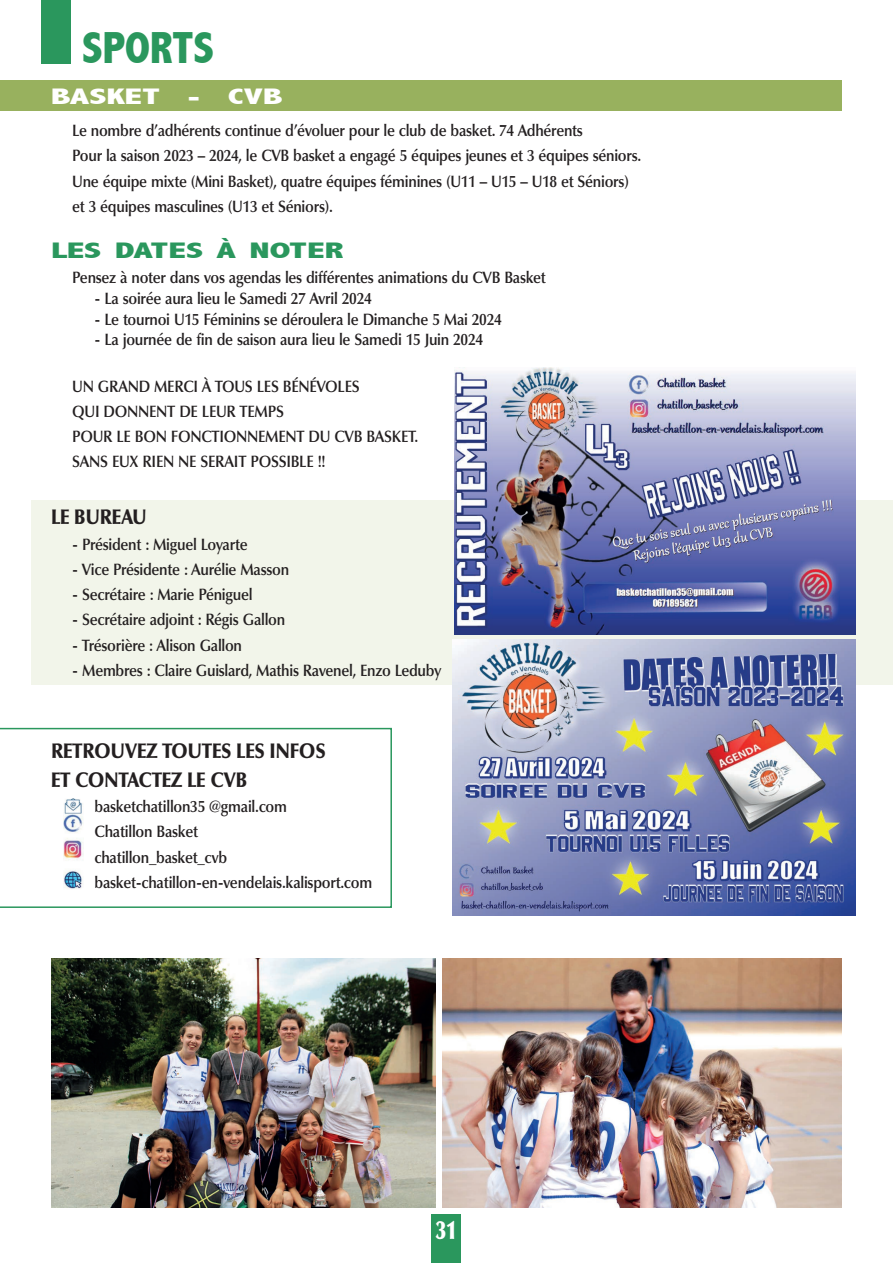
<style>
.page{position:relative;width:893px;height:1263px;background:#fff}
.page>*{position:absolute;margin:0;border:0;box-sizing:border-box;transform-origin:0 0}
.t1{font:800 condensed 45px "Abadi";color:#2a975d}
.t2{font:900 25.5px "Optima LT Std";color:#fff;scale:.73 1}
.t3{font:800 condensed 22.5px "Abadi";color:#2a975d;scale:1.67 1}
.t4{font:800 condensed 22.5px "Abadi";color:#fff;scale:1.67 1}
.t5{font:900 21px/28.5px "Optima LT Std";letter-spacing:-.02em;color:#231f20;scale:.9 1}
.t6{font:600 16.5px/25.2px "Optima LT Std";letter-spacing:-.02em;color:#231f20;scale:.9 1}
</style>
<div class="page">
<svg style="left:0;top:728px;width:392px;height:180px"></svg>
<div style="left:31px;top:500px;width:862px;height:185px;background:#f2f5ea"></div>
<div style="left:0;top:81px;width:842px;height:30px;background:#98b15e"></div>
<img style="left:51px;top:958px;width:385px;height:250px">
<img style="left:454px;top:367px;width:402px;height:267px">
<img style="left:452px;top:639px;width:404px;height:276px">
<img style="left:442px;top:958px;width:400px;height:250px">
<img style="left:64px;top:798px;width:20px;height:92px">
<div style="left:41px;top:0;width:30px;height:64px;background:#2a975d"></div>
<div style="left:432px;top:1214px;width:29px;height:49px;background:#2a975d"></div>
<h1 class="t1" style="left:82px;top:22px;width:23px">SPORTS</h1>
<h3 class="t4" style="left:51px;top:84px;width:140px">BASKET - CVB</h3>
<p class="t6" style="left:72px;top:118px;width:634px">Le nombre d’adhérents continue d’évoluer pour le club de basket. 74 Adhérents<br>Pour la saison 2023 – 2024, le CVB basket a engagé 5 équipes jeunes et 3 équipes séniors.<br>Une équipe mixte (Mini Basket), quatre équipes féminines (U11 – U15 – U18 et Séniors) et 3 équipes masculines (U13 et Séniors).</p>
<h3 class="t3" style="left:51px;top:237px;width:11px">LES</h3>
<h3 class="t3" style="left:115px;top:237px;width:12px">DATES</h3>
<h3 class="t3" style="left:217px;top:237px;width:32px">À NOTER</h3>
<p class="t6" style="left:72px;top:265px;width:528px">Pensez à noter dans vos agendas les différentes animations du CVB Basket</p>
<p class="t6" style="left:95px;top:286px;width:310px">- La soirée aura lieu le Samedi 27 Avril 2024</p>
<p class="t6" style="left:95px;top:307px;width:454px">- Le tournoi U15 Féminins se déroulera le Dimanche 5 Mai 2024</p>
<p class="t6" style="left:95px;top:327px;width:433px">- La journée de fin de saison aura lieu le Samedi 15 Juin 2024</p>
<p class="t6" style="left:72px;top:374px;width:386px">UN GRAND MERCI À TOUS LES BÉNÉVOLES<br>QUI DONNENT DE LEUR TEMPS<br>POUR LE BON FONCTIONNEMENT DU CVB BASKET.<br>SANS EUX RIEN NE SERAIT POSSIBLE !!</p>
<p class="t5" style="left:51px;top:503px;width:108px">LE BUREAU</p>
<p class="t6" style="left:72px;top:532px;width:196px">- Président : Miguel Loyarte</p>
<p class="t6" style="left:72px;top:557px;width:243px">- Vice Présidente : Aurélie Masson</p>
<p class="t6" style="left:72px;top:582px;width:202px">- Secrétaire : Marie Péniguel</p>
<p class="t6" style="left:72px;top:607px;width:238px">- Secrétaire adjoint : Régis Gallon</p>
<p class="t6" style="left:72px;top:633px;width:190px">- Trésorière : Alison Gallon</p>
<p class="t6" style="left:72px;top:658px;width:412px">- Membres : Claire Guislard, Mathis Ravenel, Enzo Leduby</p>
<p class="t5" style="left:51px;top:737px;width:307px">RETROUVEZ TOUTES LES INFOS<br>ET CONTACTEZ LE CVB</p>
<p class="t6" style="left:95px;top:794px;width:310px">basketchatillon35 @gmail.com<br>Chatillon Basket<br>chatillon_basket_cvb basket-chatillon-en-vendelais.kalisport.com</p>
<h2 class="t2" style="left:436px;top:1215px;width:31px">31</h2>
</div>
